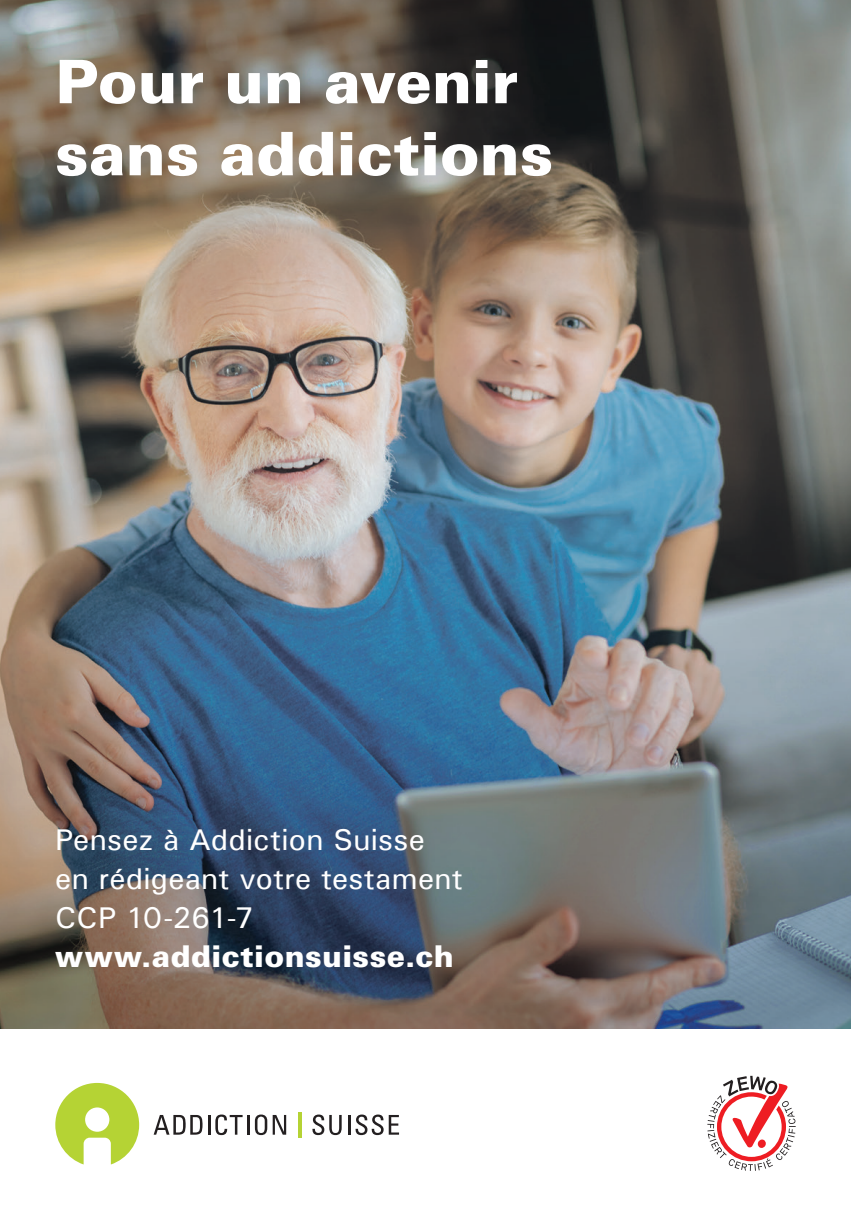
<style>
.page{position:relative;width:851px;height:1217px;background:#fff}
.page>*{position:absolute;margin:0;border:0;box-sizing:border-box;transform-origin:0 0}
.t1{font:900 60px/72px "Univers";letter-spacing:-.005em;color:#fff}
.t2{font:500 30px/39px "Univers";letter-spacing:.01em;color:#fff}
.t3{font:900 30px "Univers";letter-spacing:.015em;color:#fff}
</style>
<div class="page">
<img style="left:0;top:0;width:850px;height:1029px">
<svg style="left:707px;top:1075px;width:88px;height:95px"></svg>
<svg style="left:55px;top:1082px;width:84px;height:82px"></svg>
<hr style="left:299px;top:1111px;width:3px;height:26px;background:#b5d334">
<svg style="left:312px;top:1114px;width:29px;height:20px"></svg>
<hr style="left:348px;top:1114px;width:2px;height:20px;background:#231f20">
<svg style="left:355px;top:1114px;width:44px;height:20px"></svg>
<svg style="left:154px;top:1115px;width:48px;height:19px"></svg>
<hr style="left:208px;top:1114px;width:2px;height:20px;background:#231f20">
<svg style="left:215px;top:1114px;width:27px;height:20px"></svg>
<hr style="left:247px;top:1114px;width:2px;height:20px;background:#231f20">
<svg style="left:255px;top:1114px;width:31px;height:20px"></svg>
<h1 class="t1" style="left:55px;top:45px;width:499px">Pour un avenir sans addictions</h1>
<p class="t2" style="left:55px;top:819px;width:409px">Pensez à Addiction Suisse en rédigeant votre testament<br>CCP 10-261-7</p>
<p class="t3" style="left:55px;top:937px;width:400px">www.addictionsuisse.ch</p>
</div>
